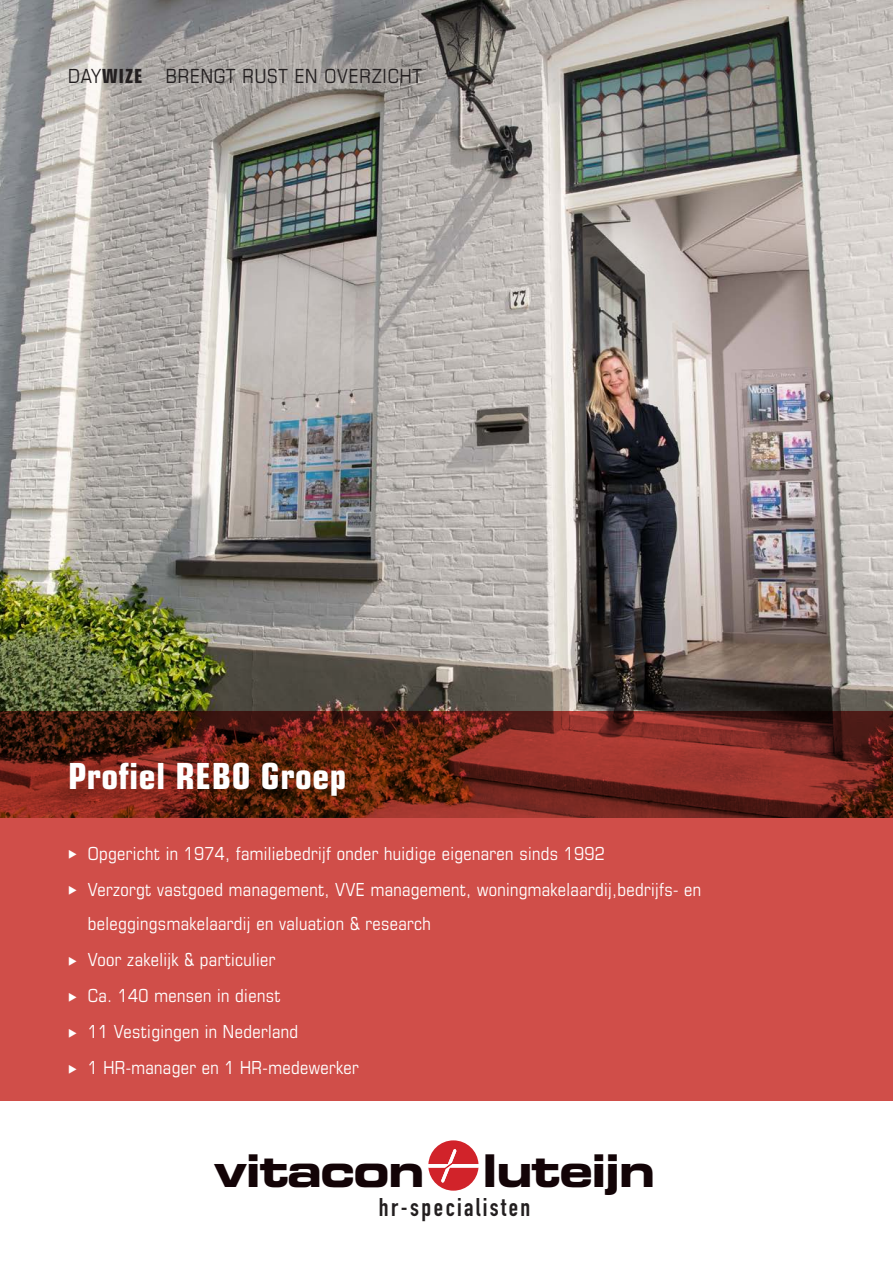
<style>
.page{position:relative;width:893px;height:1263px;background:#fff}
.page>*{position:absolute;margin:0;border:0;box-sizing:border-box;transform-origin:0 0}
.t1{font:45.15px "Eurostile Bold Extended Two";letter-spacing:-.04em;color:#130407}
.t2{font:700 condensed 36px "Eurostile LT Std";letter-spacing:.02em;color:#fff}
.t3{font:25.35px "DIN Engschrift";letter-spacing:.095em;color:#231f20}
.t4{font:condensed 19.5px "Eurostile LT Std";letter-spacing:.04em;color:#231f20}
.t5{font:condensed 18px/34.5px "Eurostile LT Std";letter-spacing:.02em;color:#fff}
.s1{font-weight:700}
.s2{font-family:"DIN Neuzeit Grotesk";font-weight:700;font-stretch:condensed}
</style>
<div class="page">
<svg style="left:428px;top:1140px;width:51px;height:51px"></svg>
<img style="left:0;top:0;width:893px;height:711px">
<svg style="left:0;top:711px;width:893px;height:390px;background:#b5423c"></svg>
<p class="t4" style="left:68px;top:64px;width:355px">DAY<span class="s1">WIZE</span> BRENGT RUST EN OVERZICHT</p>
<h2 class="t2" style="left:68px;top:754px;width:280px">Profiel REBO Groep</h2>
<p class="t5" style="left:68px;top:836px;width:538px">◆ Opgericht in 1974, familiebedrijf onder huidige eigenaren sinds 1992</p>
<p class="t5" style="left:88px;top:872px;width:615px;text-indent:-20px">◆ Verzorgt vastgoed management, VVE management, woningmakelaardij,bedrijfs- en beleggingsmakelaardij en valuation &amp; research</p>
<p class="t5" style="left:68px;top:942px;width:209px">◆ Voor zakelijk &amp; particulier</p>
<p class="t5" style="left:68px;top:978px;width:214px">◆ Ca. 140 mensen in dienst</p>
<p class="t5" style="left:68px;top:1014px;width:232px">◆ 11 Vestigingen in Nederland</p>
<p class="t5" style="left:68px;top:1050px;width:292px">◆ 1 HR-manager en 1 HR-medewerker</p>
<h1 class="t1" style="left:214px;top:1139px;width:212px">vitacon</h1>
<h1 class="t1" style="left:482px;top:1139px;width:175px">luteijn</h1>
<h3 class="t3" style="left:379px;top:1192px;width:153px">hr<span class="s2">-</span>specialisten</h3>
</div>
